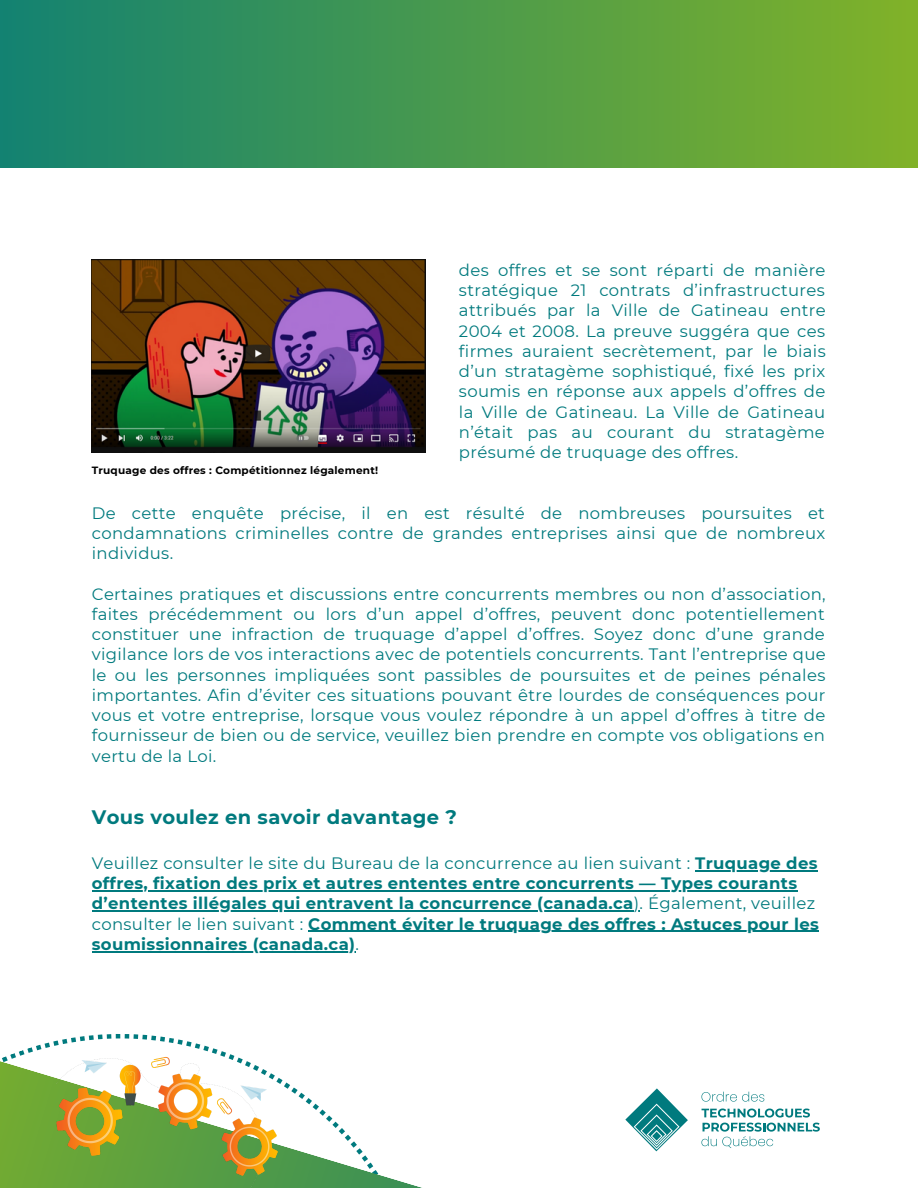
<style>
.page{position:relative;width:918px;height:1188px;background:#fff}
.page>*{position:absolute;margin:0;border:0;box-sizing:border-box;transform-origin:0 0}
.t1{font:700 19.5px "Montserrat";letter-spacing:.02em;color:#007a7e}
.t2{font:16.5px/20.2px "Montserrat";letter-spacing:.02em;color:#007a7e;text-align:justify}
.t3{font:700 16.5px/20.2px "Montserrat";letter-spacing:.02em;color:#007a7e}
.t4{font:700 10.5px "Montserrat";letter-spacing:.02em;color:#000}
.s1{font-weight:400}
</style>
<div class="page">
<hr style="left:695px;top:870px;width:123px;height:1px;background:#007a7e">
<hr style="left:92px;top:890px;width:705px;height:1px;background:#007a7e">
<hr style="left:92px;top:911px;width:542px;height:1px;background:#007a7e">
<hr style="left:308px;top:931px;width:511px;height:1px;background:#007a7e">
<hr style="left:92px;top:951px;width:263px;height:1px;background:#007a7e">
<svg style="left:808px;top:1109px;width:12px;height:23px"></svg>
<svg style="left:0;top:1035px;width:808px;height:153px"></svg>
<img style="left:57px;top:1043px;width:222px;height:145px">
<div style="left:0;top:0;width:918px;height:168px;background:linear-gradient(to right,#138272,#81b228)"></div>
<img style="left:92px;top:259px;width:334px;height:194px">
<p class="t2" style="left:459px;top:260px;width:368px">des offres et se sont réparti de manière stratégique 21 contrats d’infrastructures attribués par la Ville de Gatineau entre 2004 et 2008. La preuve suggéra que ces firmes auraient secrètement, par le biais d’un stratagème sophistiqué, fixé les prix soumis en réponse aux appels d’offres de la Ville de Gatineau. La Ville de Gatineau n’était pas au courant du stratagème présumé de truquage des offres.</p>
<p class="t4" style="left:92px;top:464px;width:288px">Truquage des offres : Compétitionnez légalement!</p>
<p class="t2" style="left:92px;top:503px;width:735px">De cette enquête précise, il en est résulté de nombreuses poursuites et condamnations criminelles contre de grandes entreprises ainsi que de nombreux individus.</p>
<p class="t2" style="left:92px;top:584px;width:735px">Certaines pratiques et discussions entre concurrents membres ou non d’association, faites précédemment ou lors d’un appel d’offres, peuvent donc potentiellement constituer une infraction de truquage d’appel d’offres. Soyez donc d’une grande vigilance lors de vos interactions avec de potentiels concurrents. Tant l’entreprise que le ou les personnes impliquées sont passibles de poursuites et de peines pénales importantes. Afin d’éviter ces situations pouvant être lourdes de conséquences pour vous et votre entreprise, lorsque vous voulez répondre à un appel d’offres à titre de fournisseur de bien ou de service, veuillez bien prendre en compte vos obligations en vertu de la Loi.</p>
<p class="t1" style="left:92px;top:805px;width:367px">Vous voulez en savoir davantage ?</p>
<p class="t3" style="left:92px;top:853px;width:729px"><span class="s1">Veuillez consulter le site du Bureau de la concurrence au lien suivant :</span> Truquage des offres, fixation des prix et autres ententes entre concurrents — Types courants d’ententes illégales qui entravent la concurrence (canada.ca<span class="s1">). Également, veuillez consulter le lien suivant :</span> Comment éviter le truquage des offres : Astuces pour les soumissionnaires (canada.ca)<span class="s1">.</span></p>
</div>
